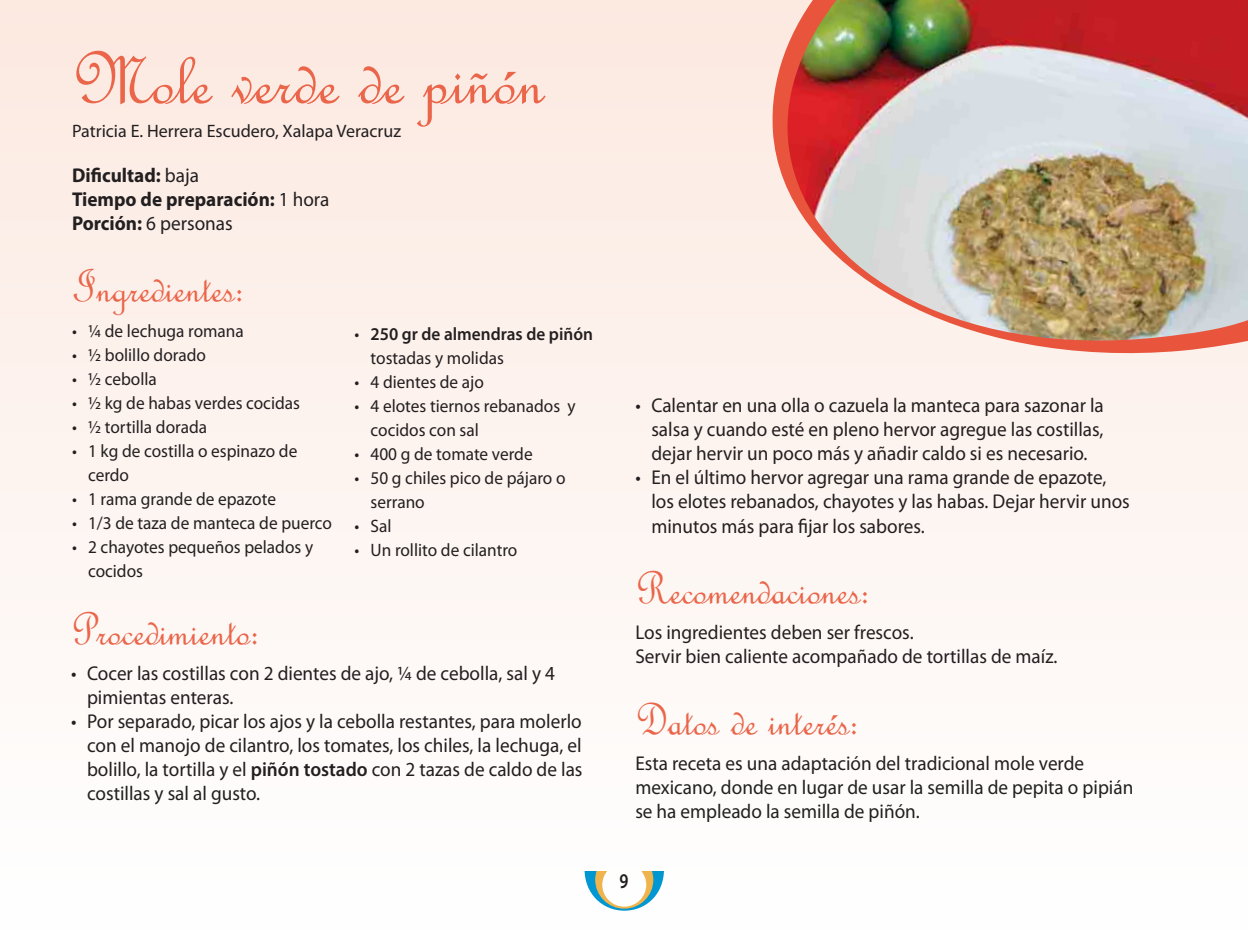
<style>
.page{position:relative;width:1248px;height:930px;background:#fff}
.page>*{position:absolute;margin:0;border:0;box-sizing:border-box;transform-origin:0 0}
.head_1{font:80px "French Script";color:#ea6549}
.head_2{font:48px "French Script";color:#ea6549;scale:.96 1}
.t1{font:600 21px "Myriad Pro";color:#231f20;scale:.8 1}
.body_T2{font:20px/24px "Myriad Pro";color:#231f20;scale:.96 1}
.body_T1{font:20px/24px "Myriad Pro";color:#231f20;scale:.96 1}
.body_T1-2{font:700 20px "Myriad Pro";color:#231f20;scale:.96 1}
.body_T2-2{font:18px/24px "Myriad Pro";color:#231f20;scale:.96 1}
.body_T2-3{font:18px "Myriad Pro";color:#231f20}
.body_T2-4{font:600 18px/24px "Myriad Pro";color:#231f20;scale:.96 1}
.s1{font-weight:400}
.s2{font-weight:700}
.s3{font-weight:600}
</style>
<div class="page">
<div style="left:0;top:0;width:1247px;height:930px;background:linear-gradient(to bottom,#fce9e0,#feffff)"></div>
<svg style="left:584px;top:870px;width:80px;height:40px"></svg>
<hr style="left:583px;top:867px;width:81px;height:3px;background:#fff">
<svg style="left:769px;top:0;width:478px;height:370px;background:#fae1d8"></svg>
<img style="left:784px;top:0;width:463px;height:360px">
<p class="head_1" style="left:72px;top:29px;width:473px">Mole verde de piñón</p>
<p class="body_T2-3" style="left:72px;top:119px;width:330px">Patricia E. Herrera Escudero, Xalapa Veracruz</p>
<p class="body_T1-2" style="left:72px;top:162px;width:134px">Dificultad: <span class="s1">baja</span></p>
<p class="body_T1-2" style="left:72px;top:186px;width:269px">Tiempo de preparación: <span class="s1">1 hora</span></p>
<p class="body_T1" style="left:72px;top:211px;width:169px"><span class="s2">Porción:</span> 6 personas</p>
<p class="head_2" style="left:72px;top:257px;width:180px">Ingredientes:</p>
<p class="body_T2-2" style="left:72px;top:319px;width:180px">• ¼ de lechuga romana</p>
<p class="body_T2-2" style="left:72px;top:343px;width:141px">• ½ bolillo dorado</p>
<p class="body_T2-2" style="left:72px;top:367px;width:90px">• ½ cebolla</p>
<p class="body_T2-2" style="left:72px;top:391px;width:239px">• ½ kg de habas verdes cocidas</p>
<p class="body_T2-2" style="left:72px;top:415px;width:142px">• ½ tortilla dorada</p>
<p class="body_T2-2" style="left:88px;top:439px;width:219px;text-indent:-16px">• 1 kg de costilla o espinazo de cerdo</p>
<p class="body_T2-2" style="left:72px;top:487px;width:214px">• 1 rama grande de epazote</p>
<p class="body_T2-2" style="left:72px;top:511px;width:272px">• 1/3 de taza de manteca de puerco</p>
<p class="body_T2-2" style="left:88px;top:535px;width:236px;text-indent:-16px">• 2 chayotes pequeños pelados y cocidos</p>
<p class="head_2" style="left:71px;top:600px;width:197px">Procedimiento:</p>
<p class="body_T2" style="left:87px;top:661px;width:489px;text-indent:-16px">• Cocer las costillas con 2 dientes de ajo, ¼ de cebolla, sal y 4 pimientas enteras.</p>
<p class="body_T2" style="left:87px;top:709px;width:517px;text-align:justify;text-indent:-16px">• Por separado, picar los ajos y la cebolla restantes, para molerlo con el manojo de cilantro, los tomates, los chiles, la lechuga, el bolillo, la tortilla y el <span class="s3">piñón tostado</span> con 2 tazas de caldo de las costillas y sal al gusto.</p>
<p class="body_T2-4" style="left:370px;top:321px;width:233px;text-indent:-16px"><span class="s1">•</span> 250 gr de almendras de piñón <span class="s1">tostadas y molidas</span></p>
<p class="body_T2-2" style="left:354px;top:369px;width:136px">• 4 dientes de ajo</p>
<p class="body_T2-2" style="left:370px;top:393px;width:215px;text-indent:-16px">• 4 elotes tiernos rebanados y cocidos con sal</p>
<p class="body_T2-2" style="left:354px;top:441px;width:187px">• 400 g de tomate verde</p>
<p class="body_T2-2" style="left:370px;top:465px;width:204px;text-indent:-16px">• 50 g chiles pico de pájaro o serrano</p>
<p class="body_T2-2" style="left:354px;top:513px;width:40px">• Sal</p>
<p class="body_T2-2" style="left:354px;top:537px;width:171px">• Un rollito de cilantro</p>
<p class="body_T2" style="left:651px;top:393px;width:473px;text-align:justify;text-indent:-16px">• Calentar en una olla o cazuela la manteca para sazonar la salsa y cuando esté en pleno hervor agregue las costillas, dejar hervir un poco más y añadir caldo si es necesario.</p>
<p class="body_T2" style="left:651px;top:465px;width:500px;text-indent:-16px">• En el último hervor agregar una rama grande de epazote, los elotes rebanados, chayotes y las habas. Dejar hervir unos minutos más para fijar los sabores.</p>
<p class="head_2" style="left:635px;top:559px;width:245px">Recomendaciones:</p>
<p class="body_T2" style="left:635px;top:620px;width:291px">Los ingredientes deben ser frescos.</p>
<p class="body_T2" style="left:635px;top:644px;width:441px">Servir bien caliente acompañado de tortillas de maíz.</p>
<p class="head_2" style="left:635px;top:690px;width:233px">Datos de interés:</p>
<p class="body_T1" style="left:635px;top:751px;width:520px">Esta receta es una adaptación del tradicional mole verde mexicano, donde en lugar de usar la semilla de pepita o pipián se ha empleado la semilla de piñón.</p>
<p class="t1" style="left:619px;top:868px;width:13px">9</p>
</div>
